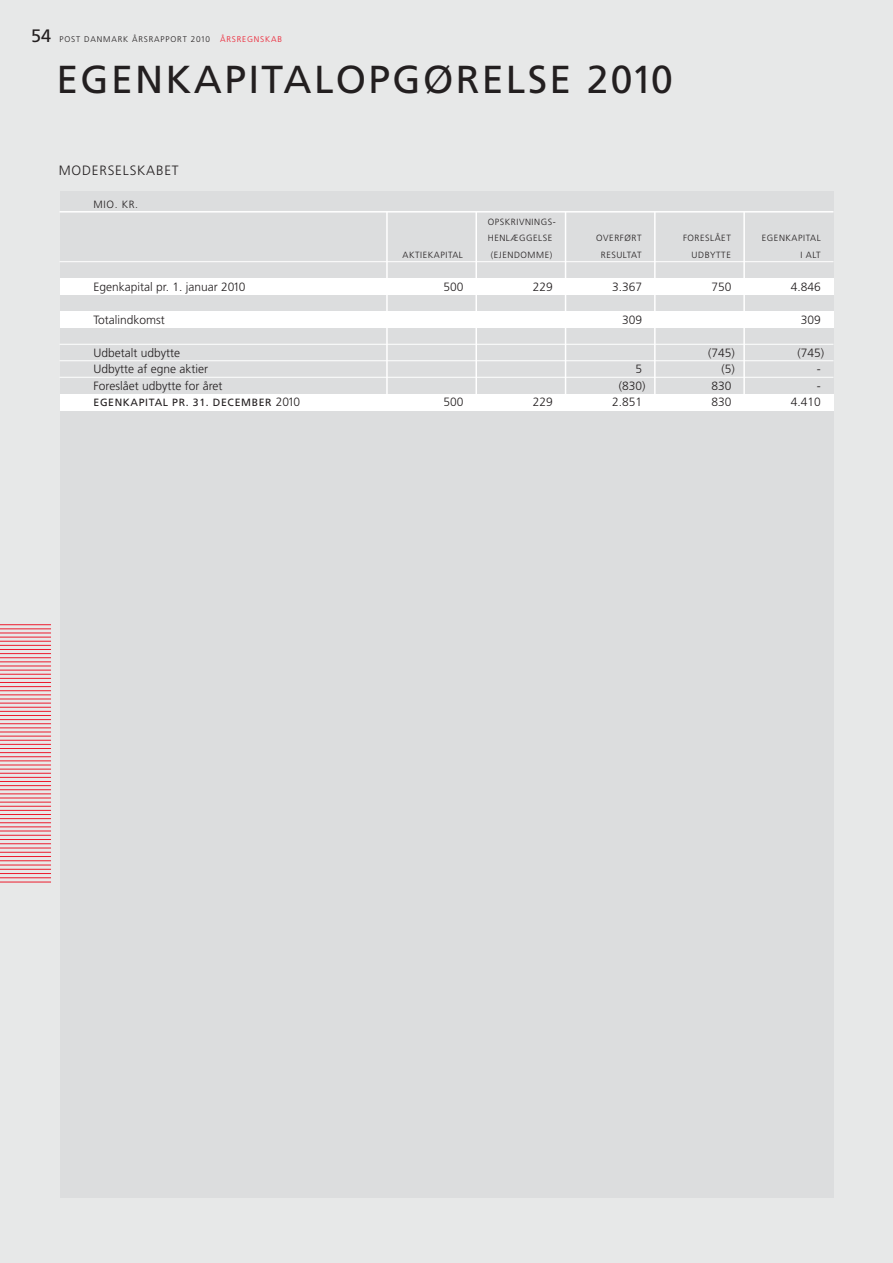
<style>
.page{position:relative;width:893px;height:1263px;background:#e7e8e8}
.page>*{position:absolute;margin:0;border:0;box-sizing:border-box;transform-origin:0 0}
.t1{font:39px "Frutiger";letter-spacing:.06em;color:#231f20}
.t2{font:300 13.5px "Frutiger";color:#231f20}
.t3{font:300 12px/16.5px "Frutiger";color:#231f20;text-align:right}
.t4{font:10.5px "Frutiger";letter-spacing:.06em;color:#231f20}
.t5{font:300 10.5px "Frutiger";color:#231f20}
.t6{font:300 9px/16.5px "Frutiger";letter-spacing:.06em;color:#231f20}
.t7{font:300 8.25px "Frutiger";letter-spacing:.1em;color:#231f20}
.s1{font-weight:400;font-size:18px}
.s2{color:#ed1b2d}
</style>
<div class="page">
<div style="left:60px;top:192px;width:773px;height:1006px;background:#dcddde"></div>
<hr style="left:0;top:624px;width:51px;height:1px;background:#ed1b2d">
<hr style="left:0;top:629px;width:51px;height:1px;background:#ed1b2d">
<hr style="left:0;top:633px;width:51px;height:1px;background:#ed1b2d">
<hr style="left:0;top:637px;width:51px;height:1px;background:#ed1b2d">
<hr style="left:0;top:641px;width:51px;height:1px;background:#ed1b2d">
<hr style="left:0;top:645px;width:51px;height:1px;background:#ed1b2d">
<hr style="left:0;top:649px;width:51px;height:1px;background:#ed1b2d">
<hr style="left:0;top:653px;width:51px;height:1px;background:#ed1b2d">
<hr style="left:0;top:657px;width:51px;height:1px;background:#ed1b2d">
<hr style="left:0;top:662px;width:51px;height:1px;background:#ed1b2d">
<hr style="left:0;top:666px;width:51px;height:1px;background:#ed1b2d">
<hr style="left:0;top:670px;width:51px;height:1px;background:#ed1b2d">
<hr style="left:0;top:674px;width:51px;height:1px;background:#ed1b2d">
<hr style="left:0;top:678px;width:51px;height:1px;background:#ed1b2d">
<hr style="left:0;top:682px;width:51px;height:1px;background:#ed1b2d">
<hr style="left:0;top:686px;width:51px;height:1px;background:#ed1b2d">
<hr style="left:0;top:690px;width:51px;height:1px;background:#ed1b2d">
<hr style="left:0;top:695px;width:51px;height:1px;background:#ed1b2d">
<hr style="left:0;top:699px;width:51px;height:1px;background:#ed1b2d">
<hr style="left:0;top:703px;width:51px;height:1px;background:#ed1b2d">
<hr style="left:0;top:707px;width:51px;height:1px;background:#ed1b2d">
<hr style="left:0;top:711px;width:51px;height:1px;background:#ed1b2d">
<hr style="left:0;top:715px;width:51px;height:1px;background:#ed1b2d">
<hr style="left:0;top:719px;width:51px;height:1px;background:#ed1b2d">
<hr style="left:0;top:723px;width:51px;height:1px;background:#ed1b2d">
<hr style="left:0;top:728px;width:51px;height:1px;background:#ed1b2d">
<hr style="left:0;top:732px;width:51px;height:1px;background:#ed1b2d">
<hr style="left:0;top:736px;width:51px;height:1px;background:#ed1b2d">
<hr style="left:0;top:740px;width:51px;height:1px;background:#ed1b2d">
<hr style="left:0;top:744px;width:51px;height:1px;background:#ed1b2d">
<hr style="left:0;top:748px;width:51px;height:1px;background:#ed1b2d">
<hr style="left:0;top:752px;width:51px;height:1px;background:#ed1b2d">
<hr style="left:0;top:756px;width:51px;height:1px;background:#ed1b2d">
<hr style="left:0;top:761px;width:51px;height:1px;background:#ed1b2d">
<hr style="left:0;top:765px;width:51px;height:1px;background:#ed1b2d">
<hr style="left:0;top:769px;width:51px;height:1px;background:#ed1b2d">
<hr style="left:0;top:773px;width:51px;height:1px;background:#ed1b2d">
<hr style="left:0;top:777px;width:51px;height:1px;background:#ed1b2d">
<hr style="left:0;top:781px;width:51px;height:1px;background:#ed1b2d">
<hr style="left:0;top:785px;width:51px;height:1px;background:#ed1b2d">
<hr style="left:0;top:789px;width:51px;height:1px;background:#ed1b2d">
<hr style="left:0;top:794px;width:51px;height:1px;background:#ed1b2d">
<hr style="left:0;top:798px;width:51px;height:1px;background:#ed1b2d">
<hr style="left:0;top:802px;width:51px;height:1px;background:#ed1b2d">
<hr style="left:0;top:806px;width:51px;height:1px;background:#ed1b2d">
<hr style="left:0;top:810px;width:51px;height:1px;background:#ed1b2d">
<hr style="left:0;top:814px;width:51px;height:1px;background:#ed1b2d">
<hr style="left:0;top:818px;width:51px;height:1px;background:#ed1b2d">
<hr style="left:0;top:822px;width:51px;height:1px;background:#ed1b2d">
<hr style="left:0;top:827px;width:51px;height:1px;background:#ed1b2d">
<hr style="left:0;top:831px;width:51px;height:1px;background:#ed1b2d">
<hr style="left:0;top:835px;width:51px;height:1px;background:#ed1b2d">
<hr style="left:0;top:839px;width:51px;height:1px;background:#ed1b2d">
<hr style="left:0;top:843px;width:51px;height:1px;background:#ed1b2d">
<hr style="left:0;top:848px;width:51px;height:1px;background:#ed1b2d">
<hr style="left:0;top:852px;width:51px;height:1px;background:#ed1b2d">
<hr style="left:0;top:856px;width:51px;height:1px;background:#ed1b2d">
<hr style="left:0;top:860px;width:51px;height:1px;background:#ed1b2d">
<hr style="left:0;top:865px;width:51px;height:1px;background:#ed1b2d">
<hr style="left:0;top:869px;width:51px;height:1px;background:#ed1b2d">
<hr style="left:0;top:873px;width:51px;height:1px;background:#ed1b2d">
<hr style="left:0;top:877px;width:51px;height:1px;background:#ed1b2d">
<hr style="left:0;top:882px;width:51px;height:1px;background:#ed1b2d">
<hr style="left:60px;top:261px;width:773px;height:1px;background:#fff">
<div style="left:60px;top:312px;width:773px;height:16px;background:#fff"></div>
<div style="left:60px;top:279px;width:773px;height:16px;background:#fff"></div>
<hr style="left:386px;top:212px;width:2px;height:190px;background:#fff">
<hr style="left:475px;top:212px;width:2px;height:190px;background:#fff">
<hr style="left:565px;top:212px;width:1px;height:190px;background:#fff">
<hr style="left:654px;top:212px;width:2px;height:190px;background:#fff">
<div style="left:60px;top:394px;width:773px;height:17px;background:#fff"></div>
<hr style="left:60px;top:211px;width:773px;height:2px;background:#fff">
<hr style="left:60px;top:344px;width:773px;height:1px;background:#fff">
<hr style="left:60px;top:360px;width:773px;height:1px;background:#fff">
<hr style="left:60px;top:377px;width:773px;height:1px;background:#fff">
<hr style="left:743px;top:212px;width:2px;height:190px;background:#fff">
<p class="t7" style="left:31px;top:35px;width:251px"><span class="s1">54</span> POST DANMARK ÅRSRAPPORT 2010 <span class="s2">ÅRSREGNSKAB</span></p>
<h1 class="t1" style="left:57px;top:56px;width:162px">EGENKAPITA</h1>
<h1 class="t1" style="left:314px;top:56px;width:82px">LOPGØRE</h1>
<h1 class="t1" style="left:506px;top:56px;width:168px">LSE 2010</h1>
<p class="t2" style="left:59px;top:163px;width:10px">MODERSE</p>
<p class="t2" style="left:123px;top:163px;width:17px">LSKA</p>
<p class="t2" style="left:156px;top:163px;width:16px">BET</p>
<p class="t5" style="left:94px;top:198px;width:46px">MIO. KR.</p>
<p class="t3" style="left:94px;top:278px;width:153px">EGENKAPITAL PR. 1. JANUAR 2010</p>
<p class="t3" style="left:94px;top:311px;width:73px">TOTALINDKOMST</p>
<p class="t3" style="left:94px;top:344px;width:130px;text-align:left">U DBETALT UDBYTTE<br>U DBYTTE AF EGNE AKTIER<br>FORESLÅET UDBYTTE FOR ÅRET</p>
<p class="t4" style="left:94px;top:396px;width:150px">EGENKAPITAL PR. 31. DECEMBER</p>
<p class="t3" style="left:276px;top:394px;width:26px">2010</p>
<p class="t6" style="left:463px;top:213px;width:13px">OP</p>
<p class="t6" style="left:488px;top:213px;width:69px;text-indent:12px">SKRIVNINGS-<br>HENLÆGG</p>
<p class="t6" style="left:533px;top:230px;width:46px">ELSE O</p>
<p class="t6" style="left:603px;top:230px;width:54px">VERFØRT FORES</p>
<p class="t6" style="left:710px;top:230px;width:10px">LÅET</p>
<p class="t6" style="left:762px;top:230px;width:19px">EGENKAP</p>
<p class="t6" style="left:803px;top:230px;width:19px">ITAL</p>
<p class="t6" style="left:403px;top:246px;width:27px">AKTIEKAP</p>
<p class="t6" style="left:445px;top:246px;width:19px">ITAL</p>
<p class="t6" style="left:491px;top:246px;width:11px">(EJENDOMME</p>
<p class="t6" style="left:550px;top:246px;width:4px">)</p>
<p class="t6" style="left:601px;top:246px;width:31px">RESULTAT</p>
<p class="t6" style="left:692px;top:246px;width:30px">UDBYTTE</p>
<p class="t6" style="left:800px;top:246px;width:20px">I ALT</p>
<p class="t3" style="left:443px;top:278px;width:22px">500</p>
<p class="t3" style="left:443px;top:394px;width:22px">500</p>
<p class="t3" style="left:533px;top:278px;width:22px">229</p>
<p class="t3" style="left:533px;top:394px;width:22px">229</p>
<p class="t3" style="left:612px;top:278px;width:32px">3.367</p>
<p class="t3" style="left:622px;top:311px;width:22px">309</p>
<p class="t3" style="left:612px;top:361px;width:35px">5 (830)<br>2.851</p>
<p class="t3" style="left:711px;top:278px;width:22px">750</p>
<p class="t3" style="left:708px;top:344px;width:28px">(745) (5)<br>830<br>830</p>
<p class="t3" style="left:791px;top:278px;width:32px">4.846</p>
<p class="t3" style="left:801px;top:311px;width:22px">309</p>
<p class="t3" style="left:791px;top:344px;width:35px">(745) -<br>-<br>4.410</p>
</div>
